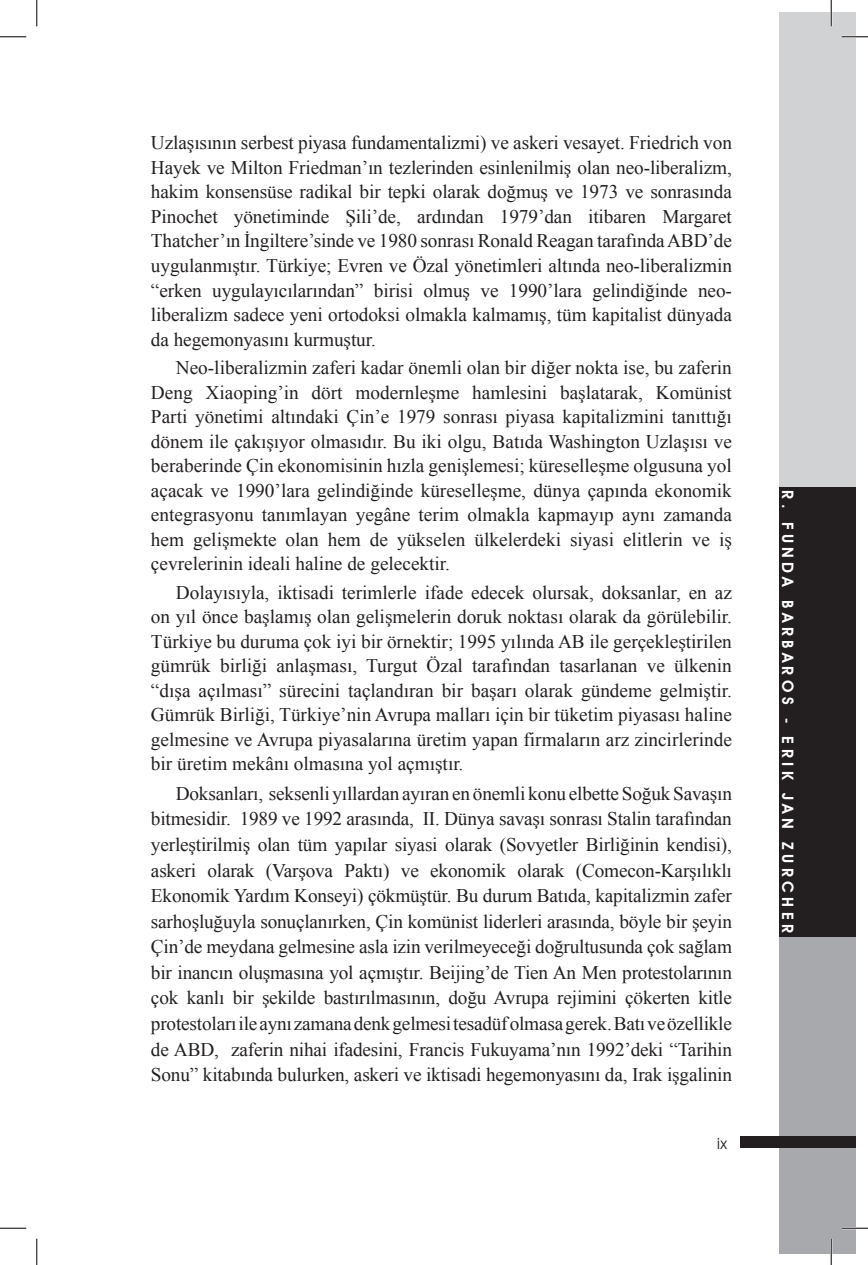
<style>
.page{position:relative;width:868px;height:1265px;background:#fff}
.page>*{position:absolute;margin:0;border:0;box-sizing:border-box;transform-origin:0 0}
.ana_metin{font:19.25px/24.5px "Times New Roman";color:#231f20;text-align:justify}
.t1{font:600 15.75px "Avant Garde IT Cby BT";letter-spacing:.28em;color:#fff}
.t2{font:15.75px "Avant Garde IT Cby BT";color:#231f20}
</style>
<div class="page">
<div style="left:778px;top:487px;width:77px;height:449px;background:#231f20"></div>
<div style="left:778px;top:12px;width:77px;height:475px;background:#d1d2d4"></div>
<div style="left:778px;top:936px;width:77px;height:316px;background:#a8a9ad"></div>
<div style="left:740px;top:1136px;width:115px;height:11px;background:#231f20"></div>
<hr style="left:841px;top:36px;width:26px;height:2px;background:#fff">
<hr style="left:841px;top:1226px;width:26px;height:2px;background:#fff">
<hr style="left:829px;top:0;width:3px;height:26px;background:#fff">
<hr style="left:829px;top:1238px;width:3px;height:26px;background:#fff">
<svg style="left:0;top:36px;width:26px;height:1px"></svg>
<svg style="left:841px;top:36px;width:26px;height:1px"></svg>
<svg style="left:0;top:1227px;width:26px;height:1px"></svg>
<svg style="left:841px;top:1227px;width:26px;height:1px"></svg>
<svg style="left:36px;top:0;width:1px;height:26px"></svg>
<svg style="left:36px;top:1238px;width:1px;height:26px"></svg>
<svg style="left:830px;top:0;width:1px;height:26px"></svg>
<svg style="left:830px;top:1238px;width:1px;height:26px"></svg>
<p class="ana_metin" style="left:151px;top:130px;width:582px">Uzlaşısının serbest piyasa fundamentalizmi) ve askeri vesayet. Friedrich von Hayek ve Milton Friedman’ın tezlerinden esinlenilmiş olan neo-liberalizm, hakim konsensüse radikal bir tepki olarak doğmuş ve 1973 ve sonrasında Pinochet yönetiminde Şili’de, ardından 1979’dan itibaren Margaret Thatcher’ın İngiltere’sinde ve 1980 sonrası Ronald Reagan tarafında ABD’de uygulanmıştır. Türkiye; Evren ve Özal yönetimleri altında neo-liberalizmin “erken uygulayıcılarından” birisi olmuş ve 1990’lara gelindiğinde neo&shy;liberalizm sadece yeni ortodoksi olmakla kalmamış, tüm kapitalist dünyada da hegemonyasını kurmuştur.</p>
<p class="ana_metin" style="left:151px;top:355px;width:582px;text-indent:25px">Neo-liberalizmin zaferi kadar önemli olan bir diğer nokta ise, bu zaferin Deng Xiaoping’in dört modernleşme hamlesini başlatarak, Komünist Parti yönetimi altındaki Çin’e 1979 sonrası piyasa kapitalizmini tanıttığı dönem ile çakışıyor olmasıdır. Bu iki olgu, Batıda Washington Uzlaşısı ve beraberinde Çin ekonomisinin hızla genişlemesi; küreselleşme olgusuna yol açacak ve 1990’lara gelindiğinde küreselleşme, dünya çapında ekonomik entegrasyonu tanımlayan yegâne terim olmakla kapmayıp aynı zamanda hem gelişmekte olan hem de yükselen ülkelerdeki siyasi elitlerin ve iş çevrelerinin ideali haline de gelecektir.</p>
<p class="ana_metin" style="left:151px;top:579px;width:582px;text-indent:25px">Dolayısıyla, iktisadi terimlerle ifade edecek olursak, doksanlar, en az on yıl önce başlamış olan gelişmelerin doruk noktası olarak da görülebilir.<br>Türkiye bu duruma çok iyi bir örnektir; 1995 yılında AB ile gerçekleştirilen gümrük birliği anlaşması, Turgut Özal tarafından tasarlanan ve ülkenin “dışa açılması” sürecini taçlandıran bir başarı olarak gündeme gelmiştir.<br>Gümrük Birliği, Türkiye’nin Avrupa malları için bir tüketim piyasası haline gelmesine ve Avrupa piyasalarına üretim yapan firmaların arz zincirlerinde bir üretim mekânı olmasına yol açmıştır.</p>
<p class="ana_metin" style="left:151px;top:780px;width:582px;line-height:25.6px;text-indent:25px">Doksanları, seksenli yıllardan ayıran en önemli konu elbette Soğuk Savaşın bitmesidir. 1989 ve 1992 arasında, II. Dünya savaşı sonrası Stalin tarafından yerleştirilmiş olan tüm yapılar siyasi olarak (Sovyetler Birliğinin kendisi), askeri olarak (Varşova Paktı) ve ekonomik olarak (Comecon-Karşılıklı Ekonomik Yardım Konseyi) çökmüştür. Bu durum Batıda, kapitalizmin zafer sarhoşluğuyla sonuçlanırken, Çin komünist liderleri arasında, böyle bir şeyin Çin’de meydana gelmesine asla izin verilmeyeceği doğrultusunda çok sağlam bir inancın oluşmasına yol açmıştır. Beijing’de Tien An Men protestolarının çok kanlı bir şekilde bastırılmasının, doğu Avrupa rejimini çökerten kitle protestoları ile aynı zamana denk gelmesi tesadüf olmasa gerek. Batı ve özellikle de ABD, zaferin nihai ifadesini, Francis Fukuyama’nın 1992’deki “Tarihin Sonu” kitabında bulurken, askeri ve iktisadi hegemonyasını da, Irak işgalinin</p>
<p class="t2" style="left:716px;top:1133px;width:11px">ix</p>
<p class="t1" style="left:796px;top:490px;width:444px;rotate:90deg">R. FUNDA BARBAROS - ERIK JAN ZURCHER</p>
</div>
